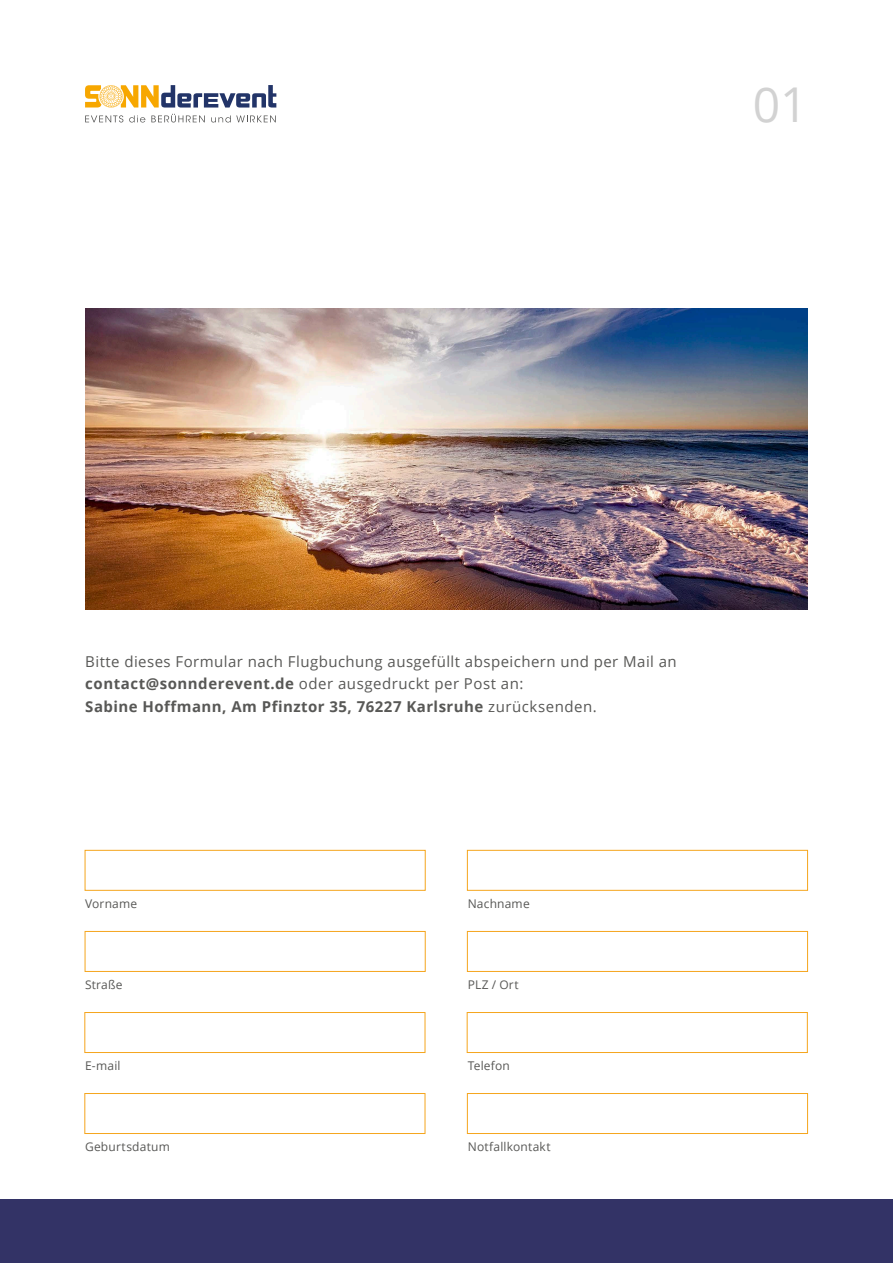
<style>
.page{position:relative;width:893px;height:1263px;background:#fff}
.page>*{position:absolute;margin:0;border:0;box-sizing:border-box;transform-origin:0 0}
.t1{font:48px "Open Sans";color:#d2d2d2}
.t2{font:15px/22.5px "Open Sans";letter-spacing:.03em;color:#585856}
.t3{font:12px "Open Sans";letter-spacing:.015em;color:#585856}
.s1{font-weight:700}
</style>
<div class="page">
<div style="left:0;top:1199px;width:893px;height:64px;background:#336"></div>
<svg style="left:85px;top:85px;width:191px;height:23px"></svg>
<svg style="left:85px;top:115px;width:38px;height:7px"></svg>
<svg style="left:129px;top:115px;width:16px;height:8px"></svg>
<svg style="left:151px;top:114px;width:54px;height:8px"></svg>
<svg style="left:211px;top:115px;width:65px;height:8px"></svg>
<div style="left:85px;top:850px;width:341px;height:41px;border:1px solid #f5a51d"></div>
<div style="left:85px;top:931px;width:341px;height:41px;border:1px solid #f5a51d"></div>
<div style="left:84px;top:1012px;width:341px;height:41px;border:1px solid #f5a51d"></div>
<div style="left:84px;top:1093px;width:341px;height:41px;border:1px solid #f5a51d"></div>
<div style="left:467px;top:1093px;width:341px;height:41px;border:1px solid #f5a51d"></div>
<div style="left:467px;top:850px;width:341px;height:41px;border:1px solid #f5a51d"></div>
<div style="left:467px;top:931px;width:341px;height:41px;border:1px solid #f5a51d"></div>
<div style="left:467px;top:1012px;width:341px;height:41px;border:1px solid #f5a51d"></div>
<img style="left:85px;top:308px;width:723px;height:302px">
<h1 class="t1" style="left:753px;top:70px;width:56px">01</h1>
<p class="t2" style="left:85px;top:650px;width:593px">Bitte dieses Formular nach Flugbuchung ausgefüllt abspeichern und per Mail an <span class="s1">contact@sonnderevent.de</span> oder ausgedruckt per Post an:<br><span class="s1">Sabine Hoffmann, Am Pfinztor 35, 76227 Karlsruhe</span> zurücksenden.</p>
<p class="t3" style="left:85px;top:895px;width:54px">Vorname</p>
<p class="t3" style="left:468px;top:895px;width:63px">Nachname</p>
<p class="t3" style="left:85px;top:976px;width:39px">Straße</p>
<p class="t3" style="left:468px;top:976px;width:53px">PLZ / Ort</p>
<p class="t3" style="left:85px;top:1057px;width:37px">E-mail</p>
<p class="t3" style="left:468px;top:1057px;width:44px">Telefon</p>
<p class="t3" style="left:85px;top:1138px;width:86px">Geburtsdatum</p>
<p class="t3" style="left:468px;top:1138px;width:84px">Notfallkontakt</p>
</div>
